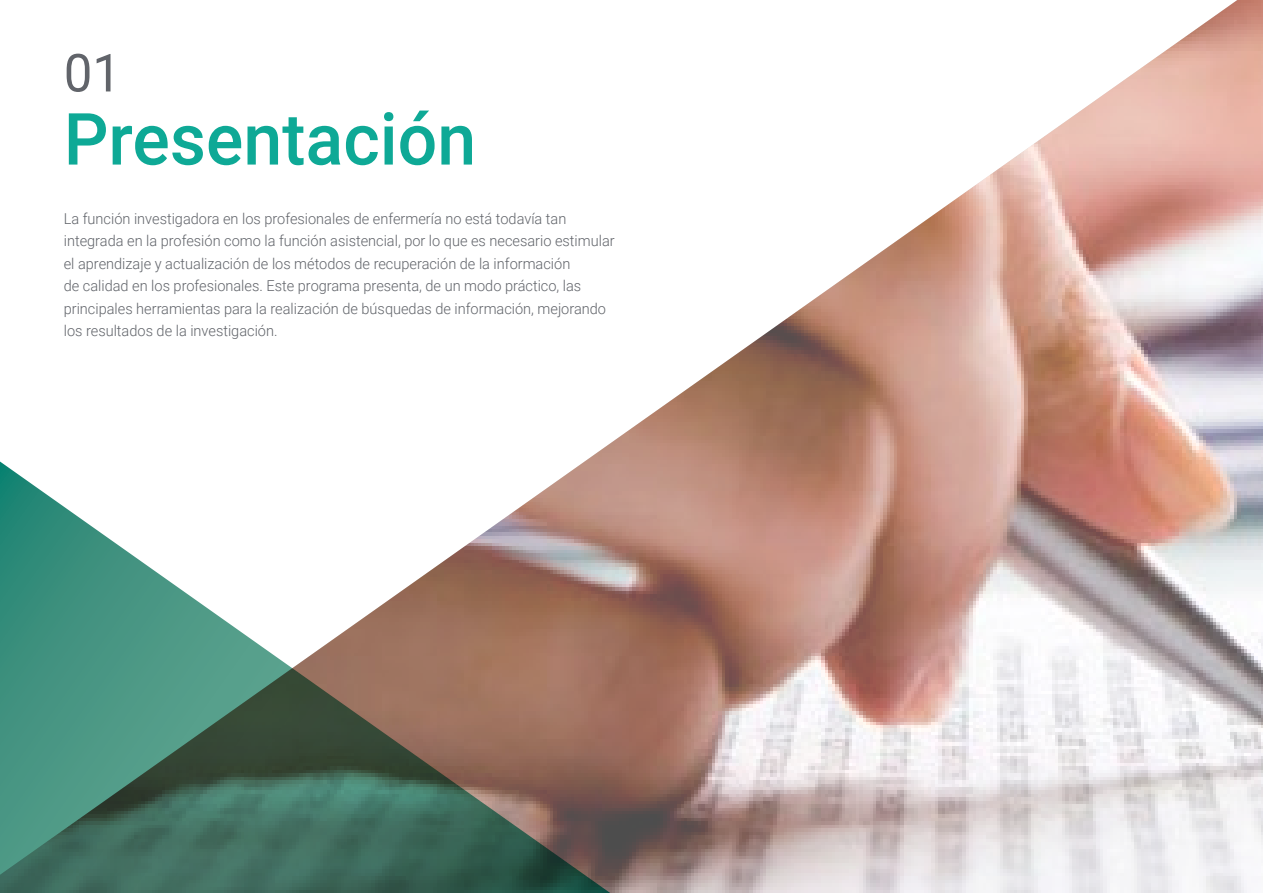
<style>
.page{position:relative;width:1263px;height:893px;background:#fff}
.page>*{position:absolute;margin:0;border:0;box-sizing:border-box;transform-origin:0 0}
.t1{font:500 72px "Roboto";color:#0ea996}
.t2{font:52.5px "Roboto";color:#61646a}
.t3{font:300 15px/22.5px "Roboto";color:#61646a}
</style>
<div class="page">
<img style="left:606px;top:0;width:657px;height:893px">
<svg style="left:0;top:446px;width:640px;height:447px"></svg>
<h2 class="t2" style="left:64px;top:36px;width:59px">01</h2>
<h1 class="t1" style="left:64px;top:89px;width:414px">Presentación</h1>
<p class="t3" style="left:64px;top:207px;width:552px">La función investigadora en los profesionales de enfermería no está todavía tan integrada en la profesión como la función asistencial, por lo que es necesario estimular el aprendizaje y actualización de los métodos de recuperación de la información<br>de calidad en los profesionales. Este programa presenta, de un modo práctico, las principales herramientas para la realización de búsquedas de información, mejorando los resultados de la investigación.</p>
</div>
